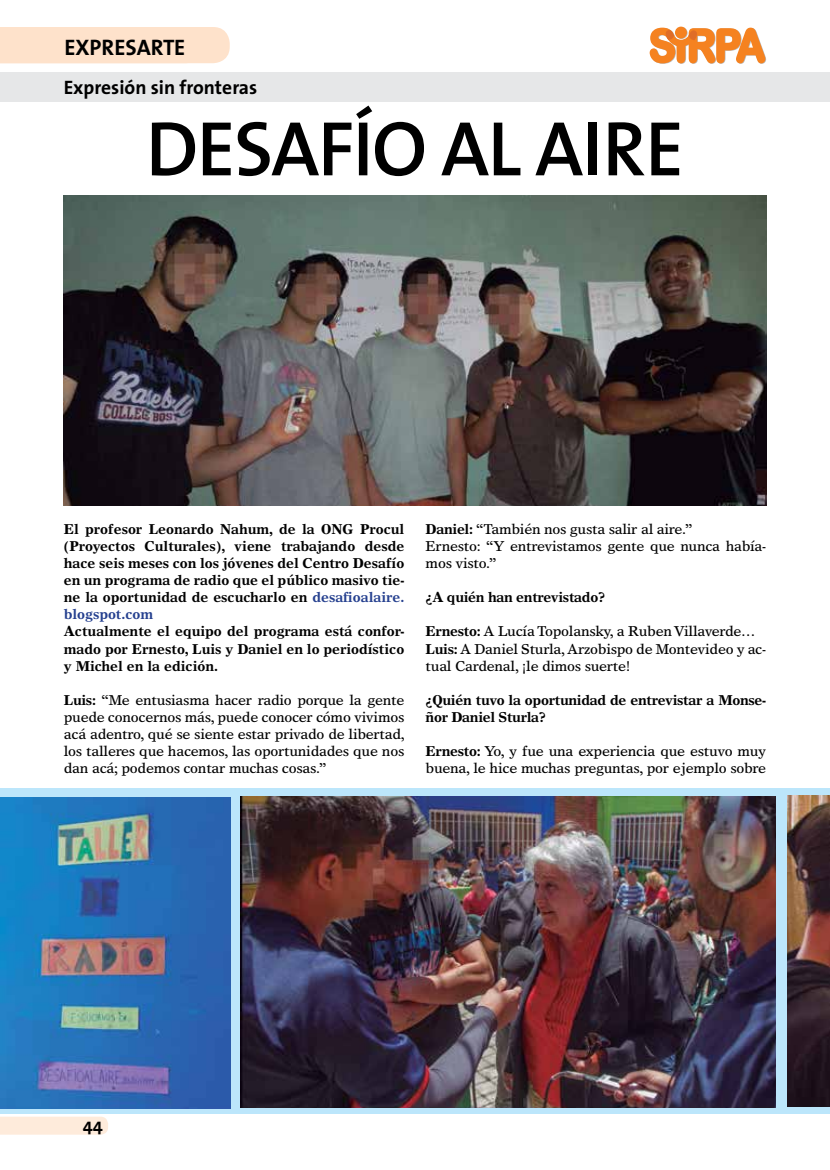
<style>
.page{position:relative;width:830px;height:1170px;background:#fff}
.page>*{position:absolute;margin:0;border:0;box-sizing:border-box;transform-origin:0 0}
.t1{font:600 78px "The Mix";letter-spacing:-.02em;color:#000}
.t2{font:700 22.5px "The Sans";color:#000}
.t3{font:700 19.5px "The Sans";color:#000}
.t4{font:700 18px "The Sans";color:#000}
.t5{font:14.25px/17.1px "Times Europa";letter-spacing:-.02em;color:#000}
.t6{font:700 14.25px/17.1px "Times Europa";color:#000;text-align:justify}
.t7{font:700 14.25px/17.1px "Times Europa";letter-spacing:-.02em;color:#000}
.s1{color:#25408f}
.s2{font-weight:700}
</style>
<div class="page">
<div style="left:0;top:788px;width:829px;height:325px;background:#bce6fb"></div>
<div style="left:0;top:1116px;width:108px;height:18px;background:#feebdb"></div>
<div style="left:675px;top:27px;width:12px;height:12px;background:#f58220;border-radius:50%"></div>
<svg style="left:649px;top:28px;width:116px;height:36px"></svg>
<div style="left:0;top:72px;width:829px;height:30px;background:#e6e7e8"></div>
<div style="left:0;top:27px;width:229px;height:36px;background:#fee2cb"></div>
<img style="left:64px;top:195px;width:701px;height:310px">
<img style="left:787px;top:795px;width:42px;height:311px">
<img style="left:240px;top:796px;width:535px;height:311px">
<img style="left:0;top:797px;width:230px;height:311px">
<h2 class="t2" style="left:64px;top:28px;width:120px">EDUCACIÓN</h2>
<h2 class="t2" style="left:64px;top:28px;width:38px">expresarte</h2>
<h3 class="t3" style="left:64px;top:71px;width:195px">Expresión sin fronteras</h3>
<h1 class="t1" style="left:146px;top:84px;width:539px">DESAFÍO AL AIRE</h1>
<p class="t6" style="left:64px;top:520px;width:342px">El profesor Leonardo Nahum, de la ONG Procul (Proyectos Culturales), viene trabajando desde hace seis meses con los jóvenes del Centro Desafío en un programa de radio que el público masivo tie&shy;ne la oportunidad de escucharlo en <span class="s1">desafioalaire. blogspot.com</span></p>
<p class="t6" style="left:64px;top:622px;width:342px">Actualmente el equipo del programa está confor&shy;mado por Ernesto, Luis y Daniel en lo periodístico y Michel en la edición.</p>
<p class="t5" style="left:64px;top:691px;width:342px;text-align:justify"><span class="s2">Luis:</span> “Me entusiasma hacer radio porque la gente puede conocernos más, puede conocer cómo vivimos acá adentro, qué se siente estar privado de libertad, los talleres que hacemos, las oportunidades que nos dan acá; podemos contar muchas cosas.”</p>
<p class="t5" style="left:425px;top:520px;width:342px"><span class="s2">Daniel:</span> “También nos gusta salir al aire.”<br>Ernesto: “Y entrevistamos gente que nunca había&shy;mos visto.”</p>
<p class="t7" style="left:425px;top:588px;width:181px">¿A quién han entrevistado?</p>
<p class="t5" style="left:425px;top:622px;width:342px"><span class="s2">Ernesto:</span> A Lucía Topolansky, a Ruben Villaverde…<br><span class="s2">Luis:</span> A Daniel Sturla, Arzobispo de Montevideo y ac&shy;tual Cardenal, ¡le dimos suerte!</p>
<p class="t7" style="left:425px;top:691px;width:342px">¿Quién tuvo la oportunidad de entrevistar a Monse&shy;ñor Daniel Sturla?</p>
<p class="t5" style="left:425px;top:742px;width:342px"><span class="s2">Ernesto:</span> Yo, y fue una experiencia que estuvo muy buena, le hice muchas preguntas, por ejemplo sobre</p>
<p class="t4" style="left:83px;top:1109px;width:21px">44</p>
</div>
